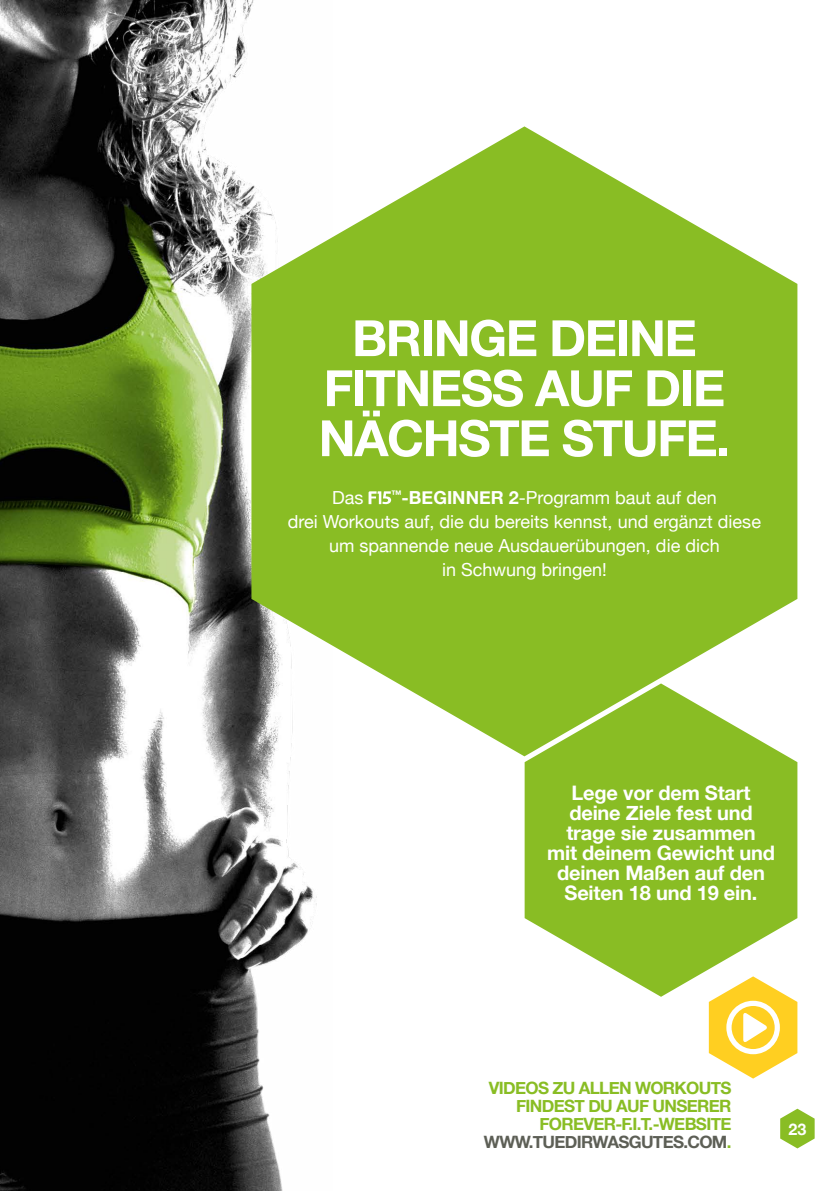
<style>
.page{position:relative;width:840px;height:1191px;background:#fff}
.page>*{position:absolute;margin:0;border:0;box-sizing:border-box;transform-origin:0 0}
.t1{font:700 50px/50px "Helvetica Neue";letter-spacing:-.03em;color:#fff;text-align:center}
.t2{font:700 20px/20px "Helvetica Neue";letter-spacing:-.01em;color:#fff;text-align:center}
.t3{font:18px "Helvetica Neue";color:#fff}
.t4{font:700 17px/18px "Helvetica Neue";letter-spacing:-.04em;color:#89bd24;text-align:right}
.t5{font:700 16px "Helvetica Neue";color:#fff}
.s1{font-weight:700}
.s2{color:#5d5f56}
</style>
<div class="page">
<img style="left:0;top:0;width:317px;height:1191px">
<svg style="left:251px;top:126px;width:546px;height:630px;fill:#89bd24"></svg>
<svg style="left:524px;top:683px;width:273px;height:313px;fill:#89bd24"></svg>
<svg style="left:708px;top:976px;width:89px;height:102px"></svg>
<svg style="left:368px;top:491px;width:23px;height:13px"></svg>
<svg style="left:780px;top:1108px;width:34px;height:40px"></svg>
<h1 class="t1" style="left:318px;top:314px;width:413px">BRINGE DEINE<br>FITNESS AUF DIE<br>NÄCHSTE STUFE.</h1>
<p class="t3" style="left:332px;top:487px;width:33px">Das</p>
<p class="t3" style="left:391px;top:487px;width:327px"><sup>™</sup><span class="s1">-BEGINNER 2</span>-Programm baut auf den</p>
<p class="t3" style="left:288px;top:511px;width:474px">drei Workouts auf, die du bereits kennst, und ergänzt diese</p>
<p class="t3" style="left:329px;top:535px;width:392px">um spannende neue Ausdauerübungen, die dich</p>
<p class="t3" style="left:442px;top:559px;width:166px">in Schwung bringen!</p>
<p class="t2" style="left:547px;top:783px;width:229px">Lege vor dem Start deine Ziele fest und trage sie zusammen<br>mit deinem Gewicht und deinen Maßen auf den<br>Seiten 18 und 19 ein.</p>
<p class="t4" style="left:483px;top:1079px;width:249px">VIDEOS ZU ALLEN WORKOUTS<br>FINDEST DU AUF UNSERER<br>FOREVER-F.I.T.-WEBSITE<br><span class="s2">WWW.TUEDIRWASGUTES.COM</span>.</p>
<p class="t5" style="left:788px;top:1116px;width:19px">23</p>
</div>
